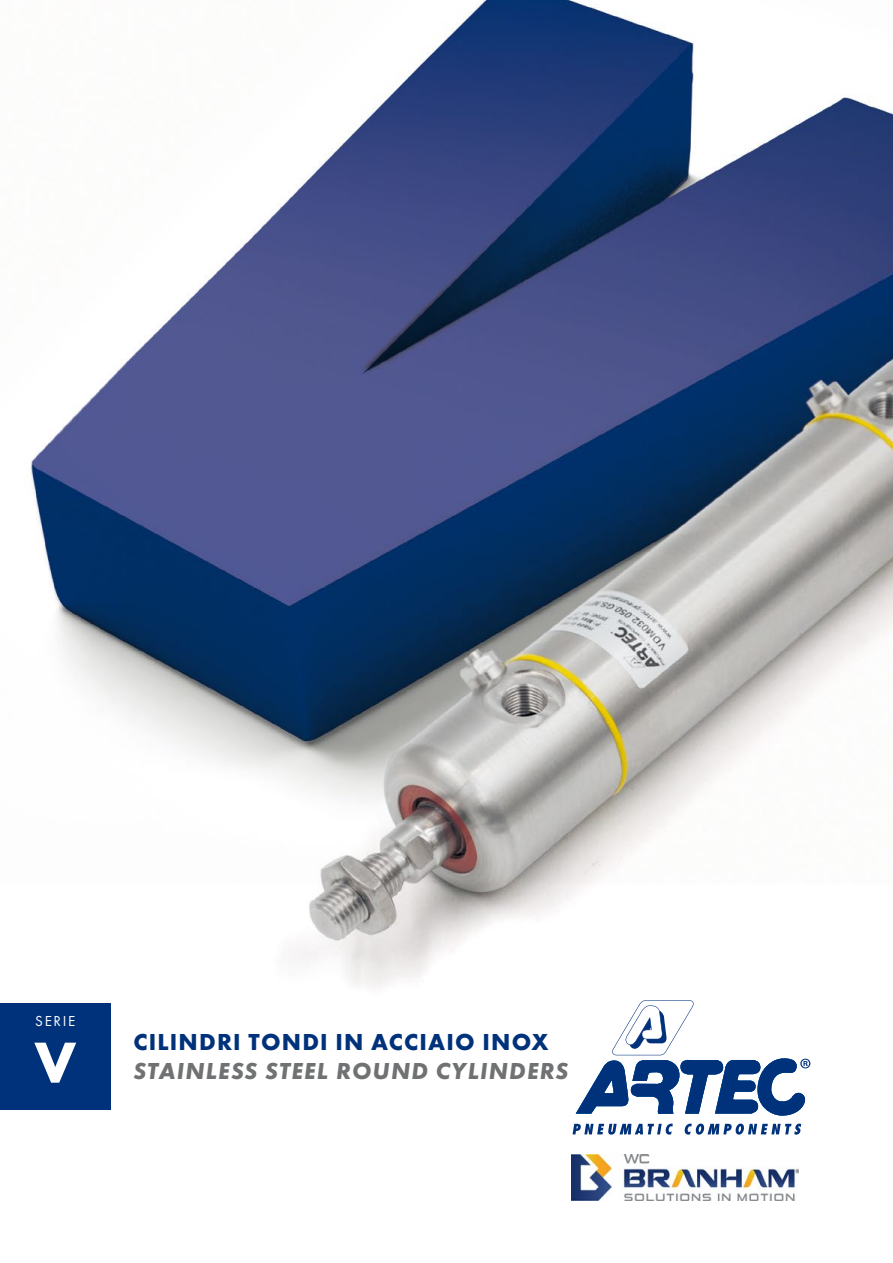
<style>
.page{position:relative;width:893px;height:1263px;background:#fff}
.page>*{position:absolute;margin:0;border:0;box-sizing:border-box;transform-origin:0 0}
.t1{font:700 60px "Futura PT";color:#fff}
.t2{font:italic 700 24px "Futura PT";letter-spacing:.05em;color:#707172}
.t3{font:700 24px "Futura PT";letter-spacing:.05em;color:#00327b}
.t4{font:15px "Futura PT";letter-spacing:.11em;color:#fff}
</style>
<div class="page">
<img style="left:30px;top:0;width:863px;height:1201px">
<div style="left:0;top:1003px;width:111px;height:107px;background:#00327b"></div>
<svg style="left:573px;top:1123px;width:100px;height:11px"></svg>
<svg style="left:684px;top:1123px;width:117px;height:11px"></svg>
<svg style="left:576px;top:1000px;width:234px;height:116px"></svg>
<img style="left:571px;top:1155px;width:228px;height:45px">
<p class="t4" style="left:35px;top:1012px;width:42px">SERIE</p>
<h1 class="t1" style="left:34px;top:1024px;width:43px">V</h1>
<p class="t3" style="left:133px;top:1026px;width:417px">CILINDRI TONDI IN ACCIAIO INOX</p>
<p class="t2" style="left:133px;top:1056px;width:436px">STAINLESS STEEL ROUND CYLINDERS</p>
</div>
